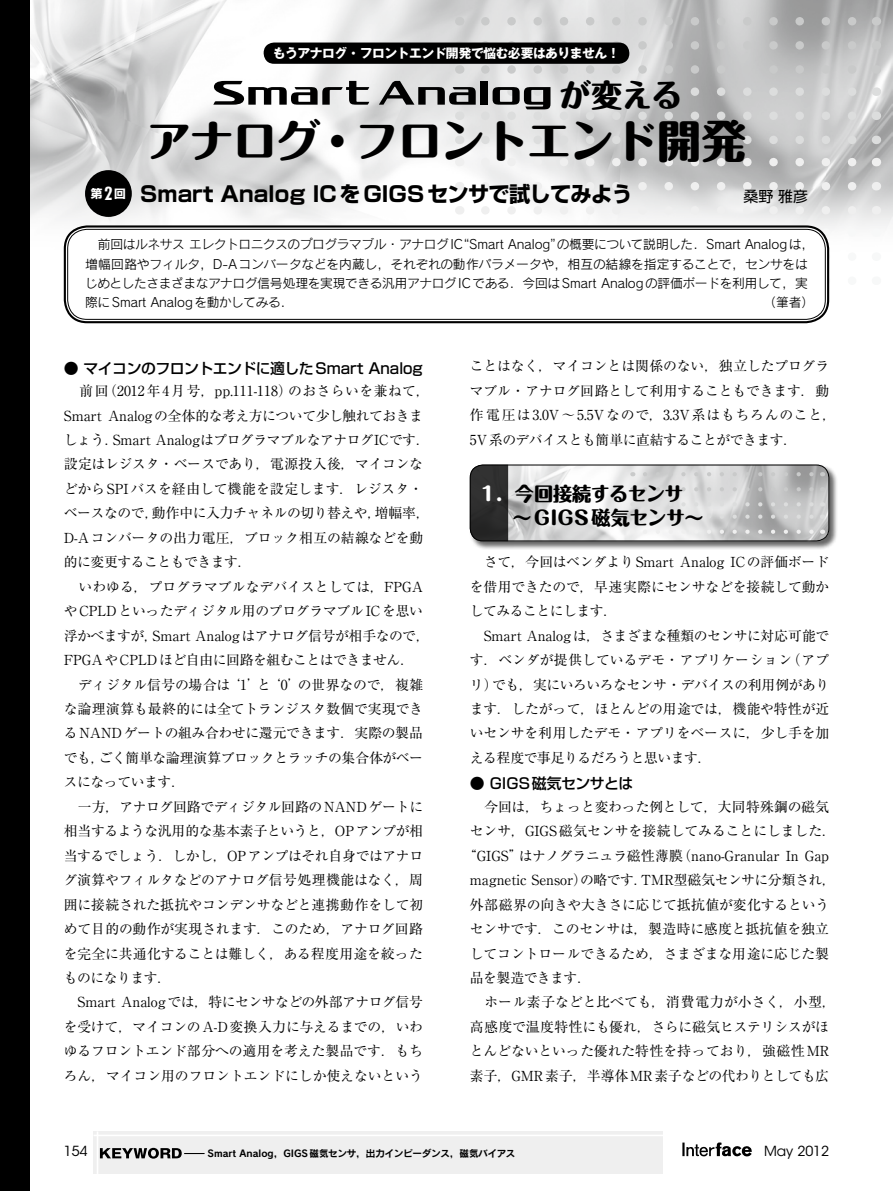
<style>
.page{position:relative;width:893px;height:1191px;background:#fff}
.page>*{position:absolute;margin:0;border:0;box-sizing:border-box;transform-origin:0 0}
.t1{font:800 44.7px "Maru Fo Pro";letter-spacing:-.035em;color:#000}
.t2{font:800 31.2px "Maru Fo Pro";color:#000}
.t3{font:700 21.3px "Shin Go Pro";color:#000}
.t4{font:800 19.2px/24.5px "Maru Fo Pro";letter-spacing:-.02em;color:#000}
.t5{font:500 14.85px "Shin Go Pro";letter-spacing:-.035em;color:#000}
.t6{font:14.85px "Shin Go Pro";color:#000}
.t7{font:13.8px/24.5px "Ryumin Pro";letter-spacing:-.01em;color:#000}
.t8{font:13.8px "ITC Avant Garde Std";color:#000}
.t9{font:13.8px "Ryumin Pro";letter-spacing:-.035em;color:#000}
.t10{font:12.75px/19.2px "Rodin Pro M";letter-spacing:-.02em;color:#000}
.t11{font:700 12.75px "Gothic MB101 Pro";letter-spacing:-.035em;color:#fff}
.t12{font:9.6px "Rodin Pro B";color:#000}
.s1{font-family:"Futura";font-stretch:condensed;font-size:17.55px;color:#fff}
.s2{color:#fff}
</style>
<div class="page">
<img style="left:30px;top:0;width:863px;height:264px">
<svg style="left:485px;top:17px;width:378px;height:9px;background:#c7c7c8"></svg>
<svg style="left:485px;top:41px;width:378px;height:9px;background:#bdbdbe"></svg>
<svg style="left:485px;top:65px;width:378px;height:9px;background:#cccdcd"></svg>
<svg style="left:485px;top:136px;width:378px;height:8px;background:#cccdcd"></svg>
<svg style="left:485px;top:158px;width:378px;height:8px"></svg>
<svg style="left:485px;top:182px;width:378px;height:8px"></svg>
<svg style="left:485px;top:206px;width:378px;height:8px"></svg>
<svg style="left:814px;top:228px;width:49px;height:9px"></svg>
<svg style="left:829px;top:252px;width:34px;height:9px"></svg>
<svg style="left:682px;top:1142px;width:70px;height:14px"></svg>
<div style="left:264px;top:43px;width:365px;height:21px;background:#000;border-radius:11px"></div>
<div style="left:480px;top:81px;width:8px;height:24px;background:#000"></div>
<svg style="left:485px;top:87px;width:378px;height:33px;background:#c2c2c3"></svg>
<svg style="left:379px;top:81px;width:97px;height:24px;background:#858686"></svg>
<svg style="left:213px;top:81px;width:156px;height:24px"></svg>
<div style="left:0;top:0;width:30px;height:1191px;background:#000"></div>
<div style="left:94px;top:1131px;width:569px;height:43px;background:#efefef"></div>
<hr style="left:97px;top:1131px;width:1px;height:43px;background:#fff">
<hr style="left:94px;top:1134px;width:569px;height:2px;background:#fff">
<svg style="left:100px;top:1147px;width:105px;height:11px"></svg>
<div style="left:469px;top:464px;width:369px;height:86px;background:#000;opacity:.6"></div>
<img style="left:508px;top:465px;width:321px;height:76px">
<svg style="left:470px;top:465px;width:38px;height:76px;background:#2f2f2f"></svg>
<div style="left:470px;top:465px;width:359px;height:76px;border:1px solid #000;border-radius:13px"></div>
<svg style="left:645px;top:472px;width:171px;height:4px"></svg>
<svg style="left:645px;top:502px;width:171px;height:4px"></svg>
<svg style="left:645px;top:487px;width:171px;height:4px"></svg>
<svg style="left:645px;top:514px;width:171px;height:5px"></svg>
<svg style="left:645px;top:529px;width:171px;height:5px"></svg>
<div style="left:66px;top:227px;width:761px;height:94px;background:#fff;border-radius:21px"></div>
<div style="left:64px;top:225px;width:765px;height:98px;border:2px solid #000;border-radius:22px"></div>
<div style="left:67px;top:229px;width:759px;height:91px;border:1px solid #000;border-radius:19px"></div>
<div style="left:85px;top:170px;width:47px;height:47px;background:#000;border-radius:50%"></div>
<p class="t11" style="left:273px;top:43px;width:349px">もうアナログ・フロントエンド開発で悩む必要はありません！</p>
<h2 class="t2" style="left:560px;top:71px;width:124px">が変える</h2>
<h1 class="t1" style="left:147px;top:106px;width:601px">アナログ・フロントエンド開発</h1>
<h3 class="t3" style="left:91px;top:177px;width:543px"><sup>第</sup><span class="s1">2</span><sup>回</sup> Smart Analog ICをGIGSセンサで試してみよう</h3>
<p class="t6" style="left:743px;top:184px;width:66px">桑野 雅彦</p>
<p class="t10" style="left:85px;top:234px;width:731px">　前回はルネサス エレクトロニクスのプログラマブル・アナログ IC“Smart Analog”の概要について説明した．Smart Analog は，増幅回路やフィルタ，D-Aコンバータなどを内蔵し，それぞれの動作パラメータや，相互の結線を指定することで，センサをはじめとしたさまざまなアナログ信号処理を実現できる汎用アナログ IC である．今回は Smart Analog の評価ボードを利用して，実際にSmart Analogを動かしてみる．</p>
<p class="t10" style="left:763px;top:292px;width:53px">（筆者）</p>
<p class="t5" style="left:64px;top:356px;width:360px">● マイコンのフロントエンドに適した Smart Analog</p>
<p class="t7" style="left:64px;top:378px;width:368px">　前回（2012年4月号，pp.111-118）のおさらいを兼ねて，<br>Smart Analog の全体的な考え方について少し触れておきましょう．Smart AnalogはプログラマブルなアナログICです．設定はレジスタ・ベースであり，電源投入後，マイコンなどからSPIバスを経由して機能を設定します．レジスタ・ベースなので，動作中に入力チャネルの切り替えや，増幅率，<br>D-Aコンバータの出力電圧，ブロック相互の結線などを動的に変更することもできます．<br>　いわゆる，プログラマブルなデバイスとしては，FPGAやCPLDといったディジタル用のプログラマブルICを思い浮かべますが，Smart Analog はアナログ信号が相手なので，<br>FPGA や CPLD ほど自由に回路を組むことはできません．　ディジタル信号の場合は‘1’と‘0’の世界なので，複雑な論理演算も最終的には全てトランジスタ数個で実現できるNANDゲートの組み合わせに還元できます．実際の製品でも，ごく簡単な論理演算ブロックとラッチの集合体がベースになっています．<br>　一方，アナログ回路でディジタル回路のNANDゲートに相当するような汎用的な基本素子というと，OP アンプが相当するでしょう．しかし，OP アンプはそれ自身ではアナログ演算やフィルタなどのアナログ信号処理機能はなく，周囲に接続された抵抗やコンデンサなどと連携動作をして初めて目的の動作が実現されます．このため，アナログ回路を完全に共通化することは難しく，ある程度用途を絞ったものになります．<br>　Smart Analogでは，特にセンサなどの外部アナログ信号を受けて，マイコンのA-D変換入力に与えるまでの，いわゆるフロントエンド部分への適用を考えた製品です．もちろん，マイコン用のフロントエンドにしか使えないという</p>
<p class="t7" style="left:470px;top:353px;width:368px">ことはなく，マイコンとは関係のない，独立したプログラマブル・アナログ回路として利用することもできます．動作電圧は3.0V〜5.5Vなので，3.3V系はもちろんのこと，<br>5V系のデバイスとも簡単に直結することができます．</p>
<h3 class="t4" style="left:480px;top:479px;width:225px"><span class="s2">1．</span>今回接続するセンサ　 〜GIGS磁気センサ〜</h3>
<p class="t7" style="left:470px;top:549px;width:361px">　さて，今回はベンダよりSmart Analog ICの評価ボードを借用できたので，早速実際にセンサなどを接続して動かしてみることにします．<br>　Smart Analogは，さまざまな種類のセンサに対応可能です．ベンダが提供しているデモ・アプリケーション（アプリ）でも，実にいろいろなセンサ・デバイスの利用例があります．したがって，ほとんどの用途では，機能や特性が近いセンサを利用したデモ・アプリをベースに，少し手を加える程度で事足りるだろうと思います．</p>
<p class="t5" style="left:470px;top:771px;width:165px">● GIGS磁気センサとは</p>
<p class="t7" style="left:470px;top:793px;width:361px">　今回は，ちょっと変わった例として，大同特殊鋼の磁気</p>
<p class="t7" style="left:470px;top:818px;width:368px">センサ，GIGS磁気センサを接続してみることにしました．</p>
<p class="t7" style="left:463px;top:842px;width:368px">“GIGS”はナノグラニュラ磁性薄膜（nano-Granular In Gap</p>
<p class="t7" style="left:470px;top:867px;width:368px">magnetic Sensor）の略です．TMR型磁気センサに分類され，</p>
<p class="t7" style="left:470px;top:891px;width:361px">外部磁界の向きや大きさに応じて抵抗値が変化するという</p>
<p class="t7" style="left:470px;top:915px;width:361px">センサです．このセンサは，製造時に感度と抵抗値を独立</p>
<p class="t7" style="left:470px;top:940px;width:361px">してコントロールできるため，さまざまな用途に応じた製</p>
<p class="t9" style="left:470px;top:967px;width:123px">品を製造できます．</p>
<p class="t7" style="left:470px;top:989px;width:368px">　ホール素子などと比べても，消費電力が小さく，小型，</p>
<p class="t7" style="left:470px;top:1013px;width:361px">高感度で温度特性にも優れ，さらに磁気ヒステリシスがほ</p>
<p class="t7" style="left:470px;top:1038px;width:361px">とんどないといった優れた特性を持っており，強磁性MR</p>
<p class="t7" style="left:470px;top:1062px;width:361px">素子，GMR素子，半導体MR素子などの代わりとしても広</p>
<p class="t8" style="left:64px;top:1142px;width:25px">154</p>
<p class="t8" style="left:764px;top:1142px;width:67px">May 2012</p>
<p class="t12" style="left:207px;top:1147px;width:310px">Smart Analog，GIGS磁気センサ，出力インピーダンス，磁気バイアス</p>
</div>
